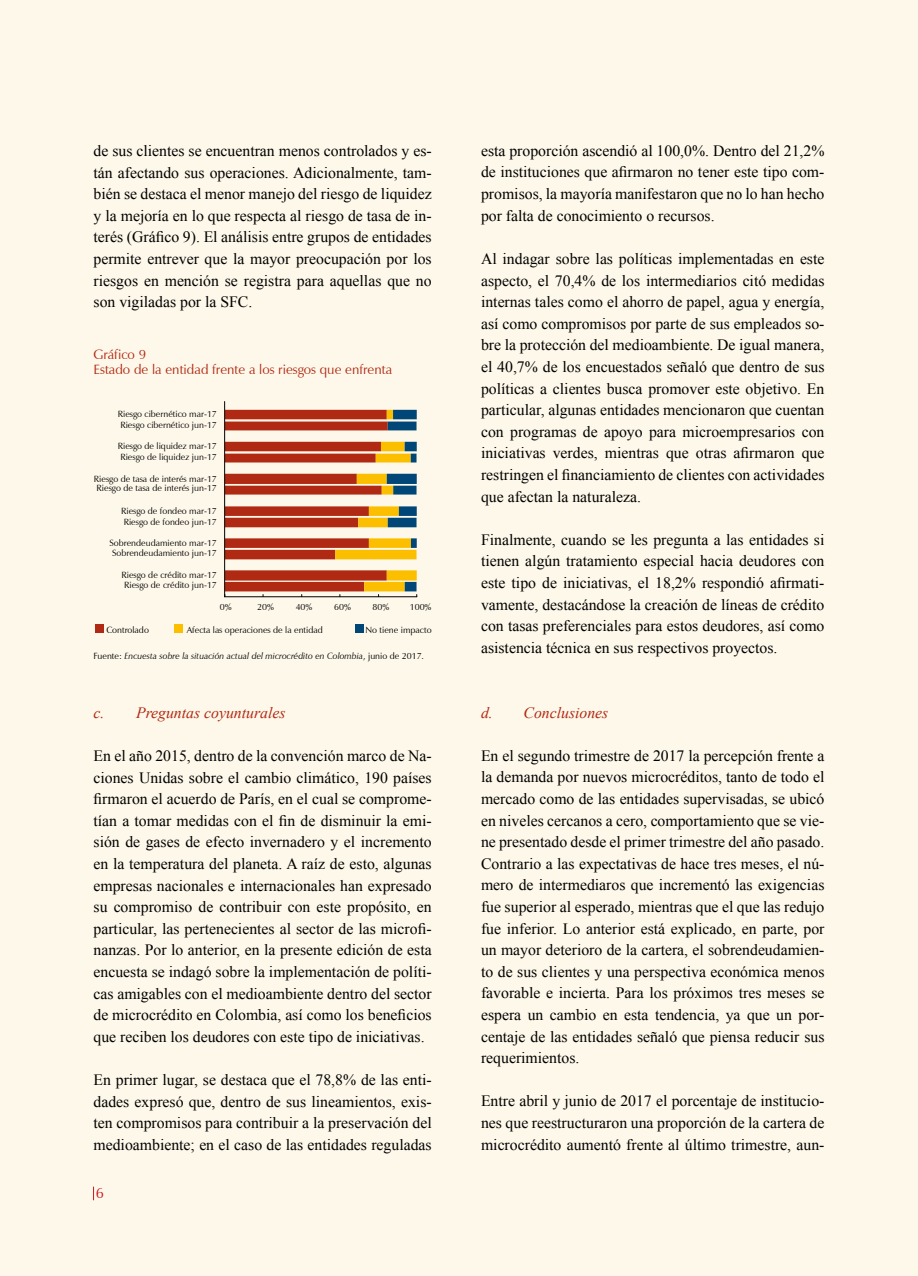
<style>
.page{position:relative;width:918px;height:1276px;background:#fff}
.page>*{position:absolute;margin:0;border:0;box-sizing:border-box;transform-origin:0 0}
.t1{font:15.75px/21.6px "Times New Roman";color:#000;text-align:justify}
.t2{font:italic 15.75px "Times New Roman";color:#b02912}
.t3{font:15px "Zapf Humanist 601 BT";color:#cd171a}
.t4{font:13.5px/15px "Zapf Humanist 601 BT";color:#b02912}
.t5{font:9px "Zapf Humanist 601 BT";color:#000}
.t6{font:italic 9px "Zapf Humanist 601 BT";color:#000}
.s1{font-style:normal}
</style>
<div class="page">
<div style="left:0;top:0;width:917px;height:1276px;background:#fef8ea"></div>
<svg style="left:93px;top:1186px;width:1px;height:14px"></svg>
<hr style="left:225px;top:596px;width:192px;height:1px;background:#000">
<svg style="left:225px;top:410px;width:192px;height:186px"></svg>
<hr style="left:224px;top:401px;width:1px;height:196px;background:#000">
<div style="left:95px;top:624px;width:8px;height:8px;background:#b02912"></div>
<div style="left:174px;top:624px;width:8px;height:8px;background:#fcbf00"></div>
<div style="left:355px;top:624px;width:9px;height:8px;background:#004676"></div>
<p class="t1" style="left:94px;top:140px;width:340px">de sus clientes se encuentran menos controlados y es&shy;tán afectando sus operaciones. Adicionalmente, tam&shy;bién se destaca el menor manejo del riesgo de liquidez y la mejoría en lo que respecta al riesgo de tasa de in&shy;terés (Gráfico 9). El análisis entre grupos de entidades permite entrever que la mayor preocupación por los riesgos en mención se registra para aquellas que no son vigiladas por la SFC.</p>
<p class="t4" style="left:94px;top:346px;width:300px">Gráfico 9<br>Estado de la entidad frente a los riesgos que enfrenta</p>
<p class="t5" style="left:118px;top:408px;width:101px">Riesgo cibernético mar-17</p>
<p class="t5" style="left:120px;top:419px;width:98px">Riesgo cibernético jun-17</p>
<p class="t5" style="left:118px;top:440px;width:101px">Riesgo de liquidez mar-17</p>
<p class="t5" style="left:120px;top:451px;width:98px">Riesgo de liquidez jun-17</p>
<p class="t5" style="left:94px;top:473px;width:124px">Riesgo de tasa de interés mar-17</p>
<p class="t5" style="left:97px;top:482px;width:122px">Riesgo de tasa de interés jun-17</p>
<p class="t5" style="left:121px;top:505px;width:97px">Riesgo de fondeo mar-17</p>
<p class="t5" style="left:124px;top:516px;width:95px">Riesgo de fondeo jun-17</p>
<p class="t5" style="left:110px;top:537px;width:109px">Sobrendeudamiento mar-17</p>
<p class="t5" style="left:112px;top:547px;width:106px">Sobrendeudamiento jun-17</p>
<p class="t5" style="left:121px;top:569px;width:97px">Riesgo de crédito mar-17</p>
<p class="t5" style="left:124px;top:579px;width:94px">Riesgo de crédito jun-17</p>
<p class="t5" style="left:220px;top:601px;width:13px">0%</p>
<p class="t5" style="left:257px;top:601px;width:18px">20%</p>
<p class="t5" style="left:296px;top:601px;width:18px">40%</p>
<p class="t5" style="left:334px;top:601px;width:18px">60%</p>
<p class="t5" style="left:373px;top:601px;width:18px">80%</p>
<p class="t5" style="left:410px;top:601px;width:23px">100%</p>
<p class="t5" style="left:106px;top:624px;width:44px">Controlado</p>
<p class="t5" style="left:187px;top:624px;width:138px">Afecta las operaciones de la entidad</p>
<p class="t5" style="left:365px;top:624px;width:68px">No tiene impacto</p>
<p class="t6" style="left:94px;top:651px;width:332px"><span class="s1">Fuente:</span> Encuesta sobre la situación actual del microcrédito en Colombia<span class="s1">, junio de 2017.</span></p>
<p class="t2" style="left:94px;top:701px;width:193px">c. Preguntas coyunturales</p>
<p class="t1" style="left:94px;top:744px;width:340px">En el año 2015, dentro de la convención marco de Na&shy;ciones Unidas sobre el cambio climático, 190 países firmaron el acuerdo de París, en el cual se comprome&shy;tían a tomar medidas con el fin de disminuir la emi&shy;sión de gases de efecto invernadero y el incremento en la temperatura del planeta. A raíz de esto, algunas empresas nacionales e internacionales han expresado su compromiso de contribuir con este propósito, en particular, las pertenecientes al sector de las microfi&shy;nanzas. Por lo anterior, en la presente edición de esta encuesta se indagó sobre la implementación de políti&shy;cas amigables con el medioambiente dentro del sector de microcrédito en Colombia, así como los beneficios que reciben los deudores con este tipo de iniciativas.</p>
<p class="t1" style="left:94px;top:1068px;width:340px">En primer lugar, se destaca que el 78,8% de las enti&shy;dades expresó que, dentro de sus lineamientos, exis&shy;ten compromisos para contribuir a la preservación del medioambiente; en el caso de las entidades reguladas</p>
<p class="t3" style="left:96px;top:1184px;width:10px">6</p>
<p class="t1" style="left:481px;top:140px;width:345px">esta proporción ascendió al 100,0%. Dentro del 21,2% de instituciones que afirmaron no tener este tipo com&shy;promisos, la mayoría manifestaron que no lo han hecho por falta de conocimiento o recursos.</p>
<p class="t1" style="left:481px;top:248px;width:345px">Al indagar sobre las políticas implementadas en este aspecto, el 70,4% de los intermediarios citó medidas internas tales como el ahorro de papel, agua y energía, así como compromisos por parte de sus empleados so&shy;bre la protección del medioambiente. De igual manera, el 40,7% de los encuestados señaló que dentro de sus políticas a clientes busca promover este objetivo. En particular, algunas entidades mencionaron que cuentan con programas de apoyo para microempresarios con iniciativas verdes, mientras que otras afirmaron que restringen el financiamiento de clientes con actividades que afectan la naturaleza.</p>
<p class="t1" style="left:481px;top:528px;width:345px">Finalmente, cuando se les pregunta a las entidades si tienen algún tratamiento especial hacia deudores con este tipo de iniciativas, el 18,2% respondió afirmati&shy;vamente, destacándose la creación de líneas de crédito con tasas preferenciales para estos deudores, así como asistencia técnica en sus respectivos proyectos.</p>
<p class="t2" style="left:481px;top:701px;width:129px">d. Conclusiones</p>
<p class="t1" style="left:481px;top:744px;width:345px">En el segundo trimestre de 2017 la percepción frente a la demanda por nuevos microcréditos, tanto de todo el mercado como de las entidades supervisadas, se ubicó en niveles cercanos a cero, comportamiento que se vie&shy;ne presentado desde el primer trimestre del año pasado.<br>Contrario a las expectativas de hace tres meses, el nú&shy;mero de intermediaros que incrementó las exigencias fue superior al esperado, mientras que el que las redujo fue inferior. Lo anterior está explicado, en parte, por un mayor deterioro de la cartera, el sobrendeudamien&shy;to de sus clientes y una perspectiva económica menos favorable e incierta. Para los próximos tres meses se espera un cambio en esta tendencia, ya que un por&shy;centaje de las entidades señaló que piensa reducir sus requerimientos.</p>
<p class="t1" style="left:481px;top:1090px;width:345px">Entre abril y junio de 2017 el porcentaje de institucio&shy;nes que reestructuraron una proporción de la cartera de microcrédito aumentó frente al último trimestre, aun-</p>
</div>
